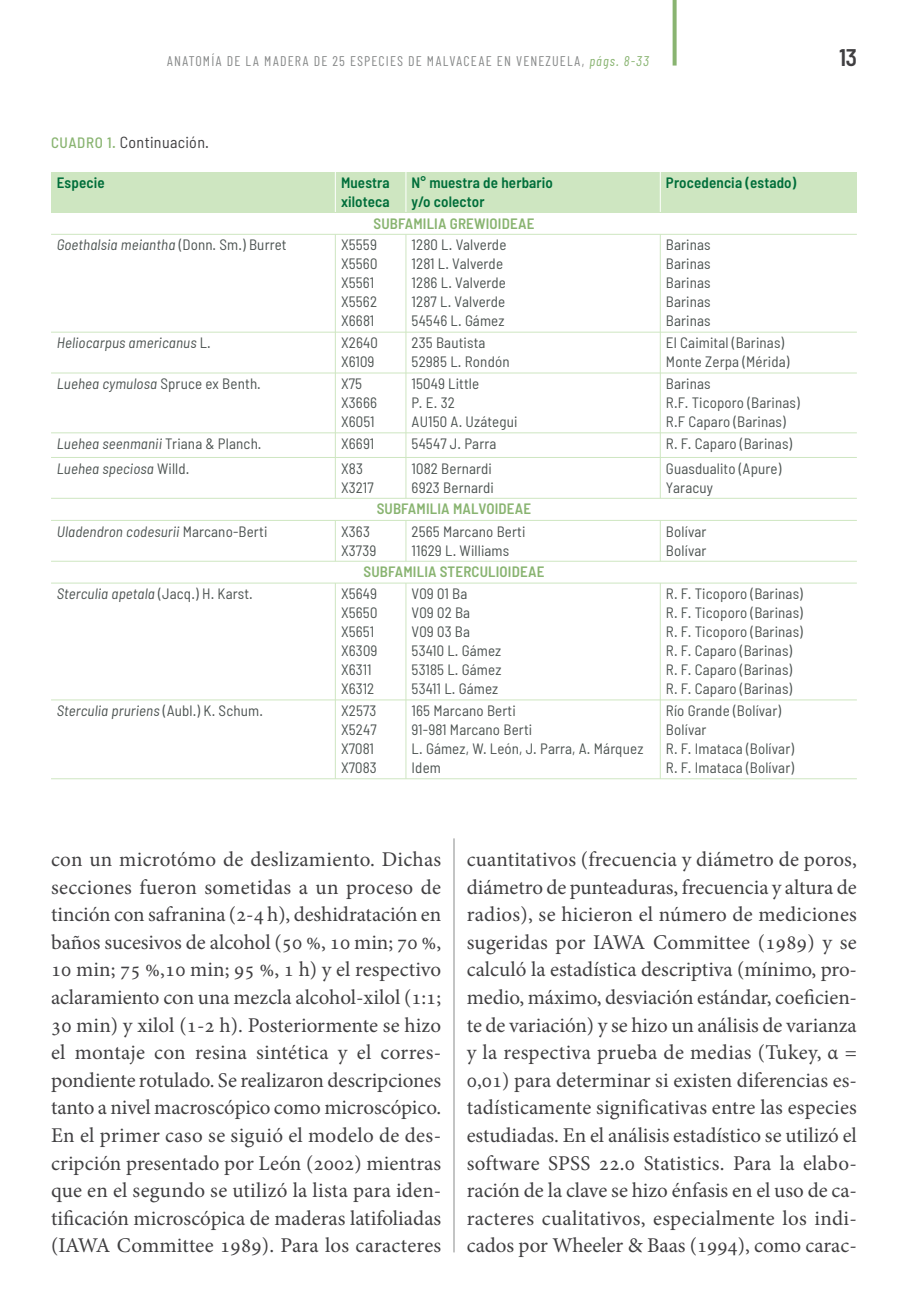
<style>
.page{position:relative;width:908px;height:1304px;background:#fff}
.page>*{position:absolute;margin:0;border:0;box-sizing:border-box;transform-origin:0 0}
.t1{font:600 24px "Barlow Condensed";color:#403f41}
.t2{font:21px/27.6px "Minion Pro";color:#403f41;text-align:justify}
.t3{font:semi-condensed 16px "Barlow";letter-spacing:.02em;color:#403f41}
.t4{font:semi-condensed 15px/19px "Barlow";letter-spacing:.01em;color:#4d5452}
.t5{font:italic semi-condensed 15px "Barlow";letter-spacing:.01em;color:#4d5452}
.t6{font:600 semi-condensed 15px/19px "Barlow";letter-spacing:.01em;color:#006e3a}
.t7{font:600 semi-condensed 15px "Barlow";letter-spacing:.01em;color:#89b471}
.t8{font:14px "Barlow Condensed";letter-spacing:.08em;color:#898b8b}
.s1{font-style:italic;color:#89b471}
.s2{font-weight:500;font-size:15px;color:#89b471}
.s3{font-style:normal}
</style>
<div class="page">
<svg style="left:672px;top:0;width:4px;height:66px"></svg>
<div style="left:51px;top:172px;width:805px;height:40px;background:#cee6c1"></div>
<hr style="left:335px;top:234px;width:1px;height:264px;background:#cee6c1">
<hr style="left:405px;top:234px;width:1px;height:264px;background:#cee6c1">
<hr style="left:659px;top:234px;width:1px;height:264px;background:#cee6c1">
<hr style="left:335px;top:520px;width:1px;height:41px;background:#cee6c1">
<hr style="left:405px;top:520px;width:1px;height:41px;background:#cee6c1">
<hr style="left:659px;top:520px;width:1px;height:41px;background:#cee6c1">
<hr style="left:335px;top:583px;width:1px;height:196px;background:#cee6c1">
<hr style="left:405px;top:583px;width:1px;height:196px;background:#cee6c1">
<hr style="left:659px;top:583px;width:1px;height:196px;background:#cee6c1">
<hr style="left:335px;top:172px;width:1px;height:40px;background:#fff">
<hr style="left:405px;top:172px;width:1px;height:40px;background:#fff">
<hr style="left:659px;top:172px;width:1px;height:40px;background:#fff">
<hr style="left:51px;top:212px;width:805px;height:1px;background:#cee6c1">
<hr style="left:51px;top:234px;width:805px;height:1px;background:#cee6c1">
<hr style="left:51px;top:332px;width:805px;height:1px;background:#cee6c1">
<hr style="left:51px;top:373px;width:805px;height:1px;background:#cee6c1">
<hr style="left:51px;top:432px;width:805px;height:1px;background:#cee6c1">
<hr style="left:51px;top:457px;width:805px;height:1px;background:#cee6c1">
<hr style="left:51px;top:498px;width:805px;height:1px;background:#cee6c1">
<hr style="left:51px;top:520px;width:805px;height:1px;background:#cee6c1">
<hr style="left:51px;top:561px;width:805px;height:1px;background:#cee6c1">
<hr style="left:51px;top:583px;width:805px;height:1px;background:#cee6c1">
<hr style="left:51px;top:700px;width:805px;height:1px;background:#cee6c1">
<hr style="left:51px;top:778px;width:805px;height:1px;background:#cee6c1">
<hr style="left:453px;top:838px;width:1px;height:414px;background:#898b8b">
<p class="t8" style="left:167px;top:52px;width:483px">ANATOMÍA DE LA MADERA DE 25 ESPECIES DE MALVACEAE EN VENEZUELA, <span class="s1">págs. 8-33</span></p>
<p class="t1" style="left:839px;top:42px;width:19px">13</p>
<p class="t3" style="left:51px;top:132px;width:159px"><span class="s2">CUADRO 1.</span> Continuación.</p>
<p class="t6" style="left:57px;top:172px;width:49px">Especie</p>
<p class="t6" style="left:341px;top:172px;width:50px">Muestra xiloteca</p>
<p class="t6" style="left:411px;top:172px;width:143px">N° muestra de herbario y/o colector</p>
<p class="t6" style="left:665px;top:172px;width:132px">Procedencia (estado)</p>
<p class="t7" style="left:373px;top:214px;width:162px">SUBFAMILIA GREWIOIDEAE</p>
<p class="t5" style="left:57px;top:235px;width:231px">Goethalsia meiantha <span class="s3">(Donn. Sm.) Burret</span></p>
<p class="t4" style="left:341px;top:235px;width:38px">X5559<br>X5560<br>X5561<br>X5562<br>X6681</p>
<p class="t4" style="left:411px;top:235px;width:96px">1280 L. Valverde<br>1281 L. Valverde<br>1286 L. Valverde<br>1287 L. Valverde<br>54546 L. Gámez</p>
<p class="t4" style="left:665px;top:235px;width:46px;text-align:justify">Barinas Barinas Barinas Barinas Barinas</p>
<p class="t5" style="left:57px;top:333px;width:156px">Heliocarpus americanus <span class="s3">L.</span></p>
<p class="t4" style="left:341px;top:333px;width:38px">X2640<br>X6109</p>
<p class="t4" style="left:411px;top:333px;width:99px">235 Bautista<br>52985 L. Rondón</p>
<p class="t4" style="left:665px;top:333px;width:125px">El Caimital (Barinas)<br>Monte Zerpa (Mérida)</p>
<p class="t5" style="left:57px;top:374px;width:205px">Luehea cymulosa <span class="s3">Spruce ex Benth.</span></p>
<p class="t4" style="left:341px;top:374px;width:37px">X75<br>X3666<br>X6051</p>
<p class="t4" style="left:411px;top:374px;width:107px">15049 Little<br>P. E. 32<br>AU150 A. Uzátegui</p>
<p class="t4" style="left:665px;top:374px;width:135px">Barinas<br>R.F. Ticoporo (Barinas)<br>R.F Caparo (Barinas)</p>
<p class="t5" style="left:57px;top:434px;width:206px">Luehea seenmanii <span class="s3">Triana &amp; Planch.</span></p>
<p class="t4" style="left:341px;top:433px;width:35px">X6691</p>
<p class="t4" style="left:411px;top:433px;width:86px">54547 J. Parra</p>
<p class="t4" style="left:665px;top:433px;width:128px">R. F. Caparo (Barinas)</p>
<p class="t5" style="left:57px;top:459px;width:134px">Luehea speciosa <span class="s3">Willd.</span></p>
<p class="t4" style="left:341px;top:458px;width:34px">X83<br>X3217</p>
<p class="t4" style="left:411px;top:458px;width:84px">1082 Bernardi<br>6923 Bernardi</p>
<p class="t4" style="left:665px;top:458px;width:117px">Guasdualito (Apure)<br>Yaracuy</p>
<p class="t7" style="left:376px;top:499px;width:156px">SUBFAMILIA MALVOIDEAE</p>
<p class="t5" style="left:57px;top:522px;width:212px">Uladendron codesurii <span class="s3">Marcano-Berti</span></p>
<p class="t4" style="left:341px;top:521px;width:37px">X363<br>X3739</p>
<p class="t4" style="left:411px;top:521px;width:115px">2565 Marcano Berti<br>11629 L. Williams</p>
<p class="t4" style="left:665px;top:521px;width:42px">Bolívar<br>Bolívar</p>
<p class="t7" style="left:363px;top:562px;width:182px">SUBFAMILIA STERCULIOIDEAE</p>
<p class="t5" style="left:57px;top:584px;width:198px">Sterculia apetala <span class="s3">(Jacq.) H. Karst.</span></p>
<p class="t4" style="left:341px;top:584px;width:38px">X5649<br>X5650<br>X5651<br>X6309<br>X6311<br>X6312</p>
<p class="t4" style="left:411px;top:584px;width:91px">V09 01 Ba<br>V09 02 Ba<br>V09 03 Ba<br>53410 L. Gámez<br>53185 L. Gámez<br>53411 L. Gámez</p>
<p class="t4" style="left:665px;top:584px;width:138px">R. F. Ticoporo (Barinas)<br>R. F. Ticoporo (Barinas)<br>R. F. Ticoporo (Barinas)<br>R. F. Caparo (Barinas)<br>R. F. Caparo (Barinas)<br>R. F. Caparo (Barinas)</p>
<p class="t5" style="left:57px;top:701px;width:208px">Sterculia pruriens <span class="s3">(Aubl.) K. Schum.</span></p>
<p class="t4" style="left:341px;top:701px;width:37px">X2573<br>X5247<br>X7081<br>X7083</p>
<p class="t4" style="left:411px;top:701px;width:233px">165 Marcano Berti<br>91-981 Marcano Berti<br>L. Gámez, W. León, J. Parra, A. Márquez<br>Idem</p>
<p class="t4" style="left:665px;top:701px;width:129px">Río Grande (Bolívar)<br>Bolívar<br>R. F. Imataca (Bolívar)<br>R. F. Imataca (Bolívar)</p>
<p class="t2" style="left:51px;top:847px;width:391px">con un microtómo de deslizamiento. Dichas secciones fueron sometidas a un proceso de tinción con safranina (2-4 h), deshidratación en baños sucesivos de alcohol (50 %, 10 min; 70 %, 10 min; 75 %,10 min; 95 %, 1 h) y el respectivo aclaramiento con una mezcla alcohol-xilol (1:1; 30 min) y xilol (1-2 h). Posteriormente se hizo el montaje con resina sintética y el corres‐ pondiente rotulado. Se realizaron descripciones tanto a nivel macroscópico como microscópico.<br>En el primer caso se siguió el modelo de des‐ cripción presentado por León (2002) mientras que en el segundo se utilizó la lista para iden‐ tificación microscópica de maderas latifoliadas (IAWA Committee 1989). Para los caracteres</p>
<p class="t2" style="left:466px;top:847px;width:391px">cuantitativos (frecuencia y diámetro de poros, diámetro de punteaduras, frecuencia y altura de radios), se hicieron el número de mediciones sugeridas por IAWA Committee (1989) y se calculó la estadística descriptiva (mínimo, pro‐ medio, máximo, desviación estándar, coeficien‐ te de variación) y se hizo un análisis de varianza y la respectiva prueba de medias (Tukey, α = 0,01) para determinar si existen diferencias es‐ tadísticamente significativas entre las especies estudiadas. En el análisis estadístico se utilizó el software SPSS 22.0 Statistics. Para la elabo&shy;ración de la clave se hizo énfasis en el uso de ca‐ racteres cualitativos, especialmente los indi&shy;cados por Wheeler &amp; Baas (1994), como carac‐</p>
</div>
